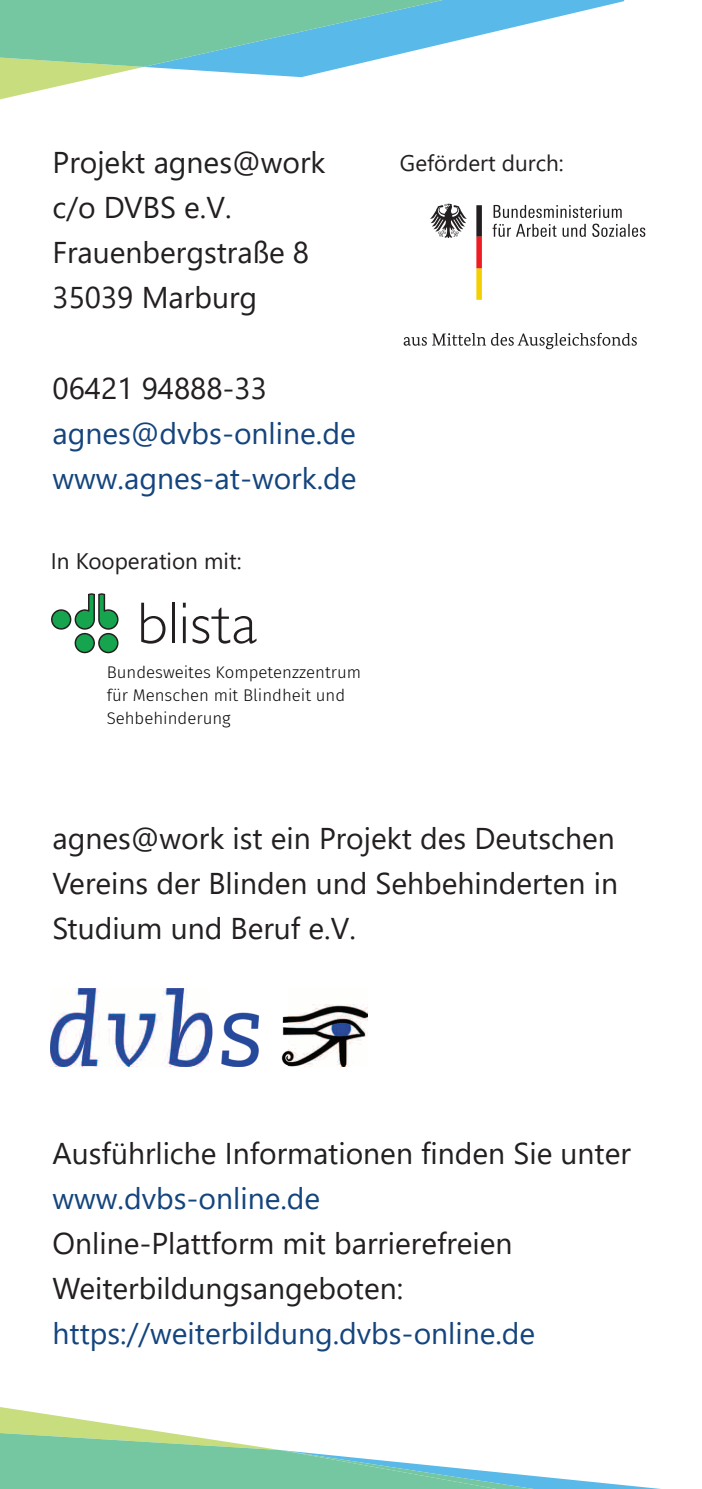
<style>
.page{position:relative;width:702px;height:1489px;background:#fff}
.page>*{position:absolute;margin:0;border:0;box-sizing:border-box;transform-origin:0 0}
.t1{font:30px/45px "Segoe UI";color:#231f20}
.t2{font:30px "Segoe UI";color:#14447d}
.t3{font:22.5px "Segoe UI";color:#231f20}
.t4{font:300 16.75px/22.8px "Fira Sans";color:#050504}
.s1{color:#14447d}
</style>
<div class="page">
<svg style="left:0;top:0;width:624px;height:100px"></svg>
<svg style="left:0;top:1407px;width:651px;height:81px"></svg>
<svg style="left:430px;top:204px;width:37px;height:34px"></svg>
<svg style="left:493px;top:205px;width:128px;height:13px"></svg>
<svg style="left:476px;top:205px;width:6px;height:95px"></svg>
<svg style="left:492px;top:224px;width:64px;height:13px"></svg>
<svg style="left:562px;top:224px;width:23px;height:13px"></svg>
<svg style="left:592px;top:224px;width:53px;height:13px"></svg>
<svg style="left:403px;top:333px;width:233px;height:16px"></svg>
<svg style="left:51px;top:593px;width:67px;height:60px"></svg>
<svg style="left:141px;top:602px;width:24px;height:41px"></svg>
<hr style="left:172px;top:602px;width:3px;height:41px;background:#231f20">
<hr style="left:183px;top:616px;width:3px;height:27px;background:#231f20">
<svg style="left:183px;top:602px;width:3px;height:5px"></svg>
<svg style="left:192px;top:607px;width:64px;height:36px"></svg>
<img style="left:51px;top:988px;width:316px;height:78px">
<p class="t1" style="left:53px;top:137px;width:274px">Projekt agnes@work</p>
<p class="t1" style="left:53px;top:182px;width:180px">c/o DVBS e.V.</p>
<p class="t1" style="left:53px;top:227px;width:258px">Frauenbergstraße 8</p>
<p class="t1" style="left:53px;top:272px;width:206px">35039 Marburg</p>
<p class="t1" style="left:53px;top:362px;width:216px">06421 94888-33</p>
<p class="t2" style="left:53px;top:404px;width:304px">agnes@dvbs-online.de</p>
<p class="t2" style="left:53px;top:449px;width:305px">www.agnes-at-work.de</p>
<p class="t3" style="left:51px;top:539px;width:192px">In Kooperation mit:</p>
<p class="t4" style="left:107px;top:661px;width:256px">Bundesweites Kompetenzzentrum für Menschen mit Blindheit und<br>Sehbehinderung</p>
<p class="t3" style="left:400px;top:141px;width:165px">Gefördert durch:</p>
<p class="t1" style="left:53px;top:812px;width:567px;text-align:justify">agnes@work ist ein Projekt des Deutschen Vereins der Blinden und Sehbehinderten in Studium und Beruf e.V.</p>
<p class="t1" style="left:53px;top:1127px;width:580px">Ausführliche Informationen finden Sie unter <span class="s1">www.dvbs-online.de</span></p>
<p class="t1" style="left:53px;top:1217px;width:484px">Online-Plattform mit barrierefreien<br>Weiterbildungsangeboten: <span class="s1">https://weiterbildung.dvbs-online.de</span></p>
</div>
